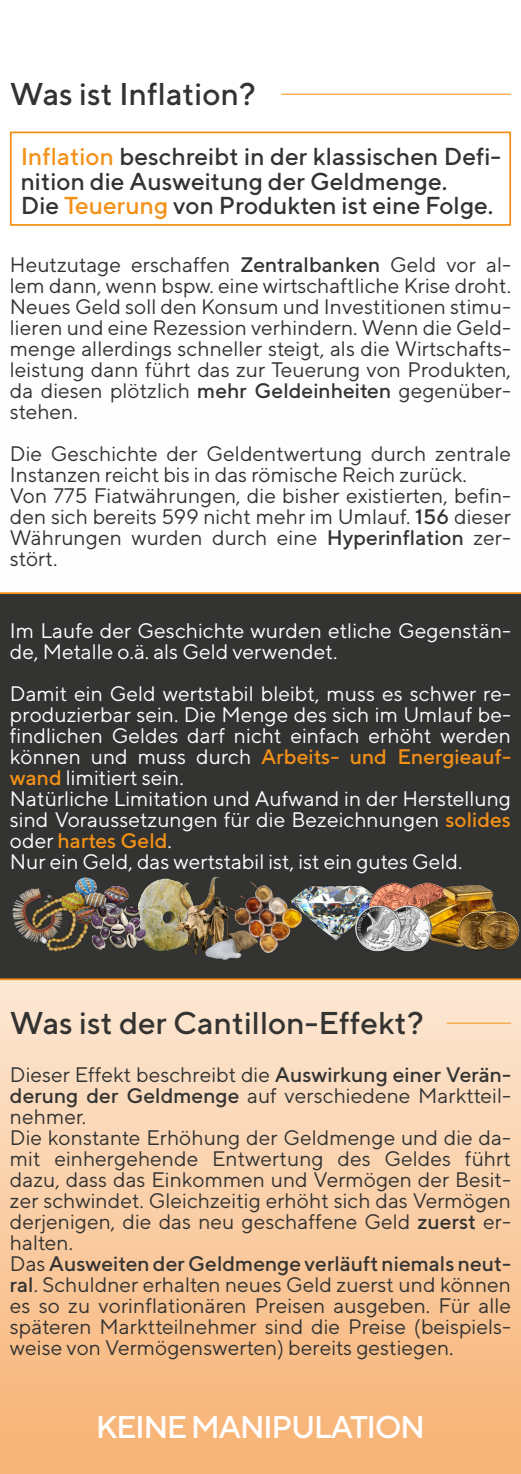
<style>
.page{position:relative;width:521px;height:1474px;background:#fff}
.page>*{position:absolute;margin:0;border:0;box-sizing:border-box;transform-origin:0 0}
.t1{font:500 31.5px "TT Norms";color:#333332}
.t2{font:500 31.5px "TT Norms";letter-spacing:-.05em;color:#fff}
.t3{font:500 24.5px/24.5px "TT Norms";color:#333332}
.t4{font:21px/21px "TT Norms";color:#333332}
.t5{font:21px/21px "TT Norms";color:#fff}
.s1{color:#f39118}
.s2{font-weight:500}
.s3{font-weight:500;color:#f39118}
</style>
<div class="page">
<svg style="left:0;top:980px;width:521px;height:493px;background:#f9cca3"></svg>
<div style="left:10px;top:131px;width:501px;height:95px;border:2px solid #f39118"></div>
<div style="left:0;top:594px;width:521px;height:385px;background:#333332"></div>
<hr style="left:0;top:592px;width:521px;height:2px;background:#f39118">
<hr style="left:0;top:978px;width:521px;height:2px;background:#f39118">
<img style="left:12px;top:893px;width:10px;height:42px">
<img style="left:22px;top:888px;width:68px;height:64px">
<img style="left:61px;top:877px;width:67px;height:46px">
<img style="left:128px;top:878px;width:78px;height:76px">
<img style="left:90px;top:903px;width:57px;height:47px">
<img style="left:175px;top:876px;width:47px;height:77px">
<img style="left:308px;top:885px;width:57px;height:56px">
<img style="left:222px;top:881px;width:86px;height:73px">
<img style="left:206px;top:929px;width:52px;height:30px">
<img style="left:365px;top:882px;width:65px;height:13px">
<img style="left:402px;top:883px;width:94px;height:64px">
<img style="left:353px;top:895px;width:78px;height:57px">
<img style="left:457px;top:911px;width:62px;height:39px">
<hr style="left:281px;top:94px;width:230px;height:1px;background:#f39118">
<hr style="left:447px;top:1022px;width:64px;height:1px;background:#f39118">
<h1 class="t1" style="left:10px;top:74px;width:247px">Was ist Inflation?</h1>
<p class="t3" style="left:21px;top:144px;width:482px"><span class="s1">Inflation</span> beschreibt in der klassischen Defi&shy;nition die Ausweitung der Geldmenge.<br>Die <span class="s1">Teuerung</span> von Produkten ist eine Folge.</p>
<p class="t4" style="left:10px;top:253px;width:503px;text-align:justify">Heutzutage erschaffen <span class="s2">Zentralbanken</span> Geld vor al&shy;lem dann, wenn bspw. eine wirtschaftliche Krise droht.<br>Neues Geld soll den Konsum und Investitionen stimu&shy;lieren und eine Rezession verhindern. Wenn die Geld&shy;menge allerdings schneller steigt, als die Wirtschafts&shy;leistung dann führt das zur Teuerung von Produkten, da diesen plötzlich <span class="s2">mehr Geldeinheiten</span> gegenüber&shy;stehen.</p>
<p class="t4" style="left:10px;top:442px;width:503px">Die Geschichte der Geldentwertung durch zentrale Instanzen reicht bis in das römische Reich zurück.<br>Von 775 Fiatwährungen, die bisher existierten, befin&shy;den sich bereits 599 nicht mehr im Umlauf. <span class="s2">156</span> dieser Währungen wurden durch eine <span class="s2">Hyperinflation</span> zer&shy;stört.</p>
<p class="t5" style="left:10px;top:620px;width:503px">Im Laufe der Geschichte wurden etliche Gegenstän&shy;de, Metalle o.ä. als Geld verwendet.</p>
<p class="t5" style="left:10px;top:683px;width:503px">Damit ein Geld wertstabil bleibt, muss es schwer re&shy;produzierbar sein. Die Menge des sich im Umlauf be&shy;findlichen Geldes darf nicht einfach erhöht werden können und muss durch <span class="s3">Arbeits- und Energieauf&shy;wand</span> limitiert sein.<br>Natürliche Limitation und Aufwand in der Herstellung sind Voraussetzungen für die Bezeichnungen <span class="s3">solides </span>oder <span class="s3">hartes Geld</span>.<br>Nur ein Geld, das wertstabil ist, ist ein gutes Geld.</p>
<h1 class="t1" style="left:10px;top:1003px;width:415px">Was ist der Cantillon-Effekt?</h1>
<p class="t4" style="left:10px;top:1063px;width:503px">Dieser Effekt beschreibt die <span class="s2">Auswirkung einer Verän&shy;derung der Geldmenge</span> auf verschiedene Marktteil&shy;nehmer.<br>Die konstante Erhöhung der Geldmenge und die da&shy;mit einhergehende Entwertung des Geldes führt dazu, dass das Einkommen und Vermögen der Besit&shy;zer schwindet. Gleichzeitig erhöht sich das Vermögen derjenigen, die das neu geschaffene Geld <span class="s2">zuerst</span> er&shy;halten.<br>Das <span class="s2">Ausweiten der Geldmenge verläuft niemals neut&shy;ral</span>. Schuldner erhalten neues Geld zuerst und können es so zu vorinflationären Preisen ausgeben. Für alle späteren Marktteilnehmer sind die Preise (beispiels&shy;weise von Vermögenswerten) bereits gestiegen.</p>
<h1 class="t2" style="left:96px;top:1407px;width:331px">KEINE MANIPULATION</h1>
</div>
